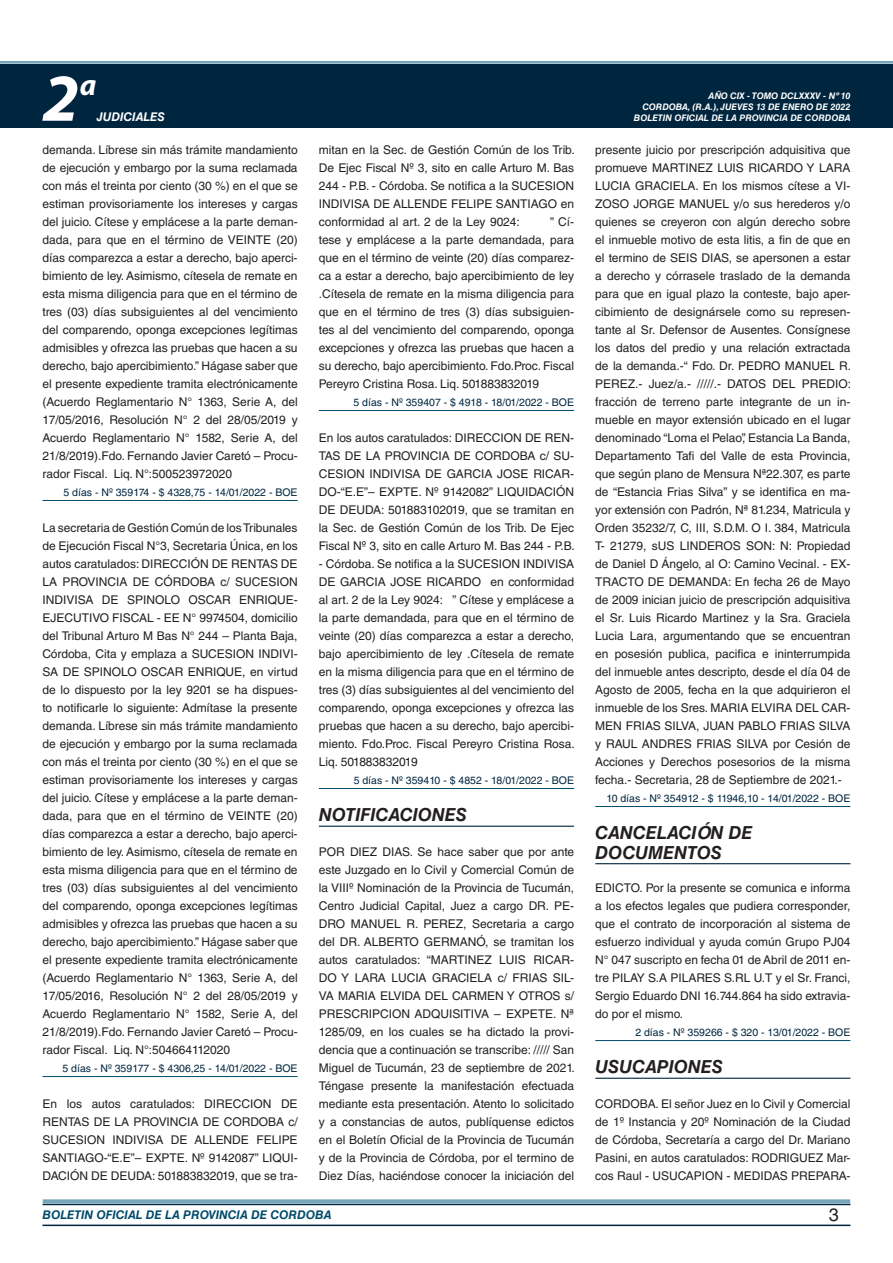
<style>
.page{position:relative;width:893px;height:1263px;background:#fff}
.page>*{position:absolute;margin:0;border:0;box-sizing:border-box;transform-origin:0 0}
.t1{font:italic 700 67.5px "Myriad Pro";color:#fff}
.t2{font:italic 700 30px "Myriad Pro";color:#fff}
.t3{font:italic 700 18px/19.5px "Helvetica LT Std";color:#231f20}
.t4{font:18px "Helvetica LT Std";color:#231f20}
.t5{font:12px/18px "Helvetica LT Std";color:#231f20;text-align:justify}
.t6{font:italic 700 12px "Helvetica LT Std";color:#004b6c}
.t7{font:italic 700 12px "Helvetica LT Std";color:#fff}
.t8{font:10.5px "Helvetica LT Std";color:#00263f}
.t9{font:italic 700 9px/10.8px "Helvetica LT Std";color:#fff;text-align:right}
</style>
<div class="page">
<div style="left:0;top:61px;width:893px;height:6px;background:#fff;opacity:.75"></div>
<div style="left:0;top:64px;width:893px;height:64px;background:#00263f"></div>
<hr style="left:43px;top:1224px;width:807px;height:2px;background:#00263f">
<div style="left:42px;top:1198px;width:809px;height:8px;background:#fff;opacity:.75"></div>
<hr style="left:43px;top:500px;width:255px;height:1px;background:#004b6c">
<hr style="left:43px;top:1076px;width:255px;height:1px;background:#004b6c">
<hr style="left:319px;top:410px;width:255px;height:1px;background:#004b6c">
<hr style="left:319px;top:788px;width:255px;height:1px;background:#004b6c">
<hr style="left:319px;top:826px;width:255px;height:1px;background:#00263f">
<hr style="left:595px;top:806px;width:255px;height:1px;background:#004b6c">
<hr style="left:595px;top:863px;width:255px;height:1px;background:#00263f">
<hr style="left:595px;top:1040px;width:255px;height:1px;background:#004b6c">
<hr style="left:595px;top:1078px;width:255px;height:1px;background:#00263f">
<h1 class="t1" style="left:43px;top:54px;width:38px">2</h1>
<h2 class="t2" style="left:80px;top:66px;width:18px">a</h2>
<p class="t9" style="left:642px;top:91px;width:210px">AÑO CIX - TOMO DCLXXXV - Nº 10<br>CORDOBA, (R.A.), JUEVES 13 DE ENERO DE 2022</p>
<p class="t7" style="left:97px;top:110px;width:70px">JUDICIALES</p>
<p class="t9" style="left:634px;top:112px;width:218px">BOLETIN OFICIAL DE LA PROVINCIA DE CORDOBA</p>
<p class="t5" style="left:43px;top:141px;width:257px">demanda. Líbrese sin más trámite mandamiento de ejecución y embargo por la suma reclamada con más el treinta por ciento (30 %) en el que se estiman provisoriamente los intereses y cargas del juicio. Cítese y emplácese a la parte deman&shy;dada, para que en el término de VEINTE (20) días comparezca a estar a derecho, bajo aperci&shy;bimiento de ley. Asimismo, cítesela de remate en esta misma diligencia para que en el término de tres (03) días subsiguientes al del vencimiento del comparendo, oponga excepciones legítimas admisibles y ofrezca las pruebas que hacen a su derecho, bajo apercibimiento.” Hágase saber que el presente expediente tramita electrónicamente (Acuerdo Reglamentario N° 1363, Serie A, del 17/05/2016, Resolución N° 2 del 28/05/2019 y Acuerdo Reglamentario N° 1582, Serie A, del 21/8/2019).Fdo. Fernando Javier Caretó – Procu&shy;rador Fiscal. Liq. N°:500523972020</p>
<p class="t8" style="left:64px;top:486px;width:236px">5 días - Nº 359174 - $ 4328,75 - 14/01/2022 - BOE</p>
<p class="t5" style="left:43px;top:519px;width:257px">La secretaria de Gestión Común de los Tribunales de Ejecución Fiscal N°3, Secretaria Única, en los autos caratulados: DIRECCIÓN DE RENTAS DE LA PROVINCIA DE CÓRDOBA c/ SUCESION INDIVISA DE SPINOLO OSCAR ENRIQUE-EJECUTIVO FISCAL - EE N° 9974504, domicilio del Tribunal Arturo M Bas N° 244 – Planta Baja, Córdoba, Cita y emplaza a SUCESION INDIVI-SA DE SPINOLO OSCAR ENRIQUE, en virtud de lo dispuesto por la ley 9201 se ha dispues&shy;to notificarle lo siguiente: Admítase la presente demanda. Líbrese sin más trámite mandamiento de ejecución y embargo por la suma reclamada con más el treinta por ciento (30 %) en el que se estiman provisoriamente los intereses y cargas del juicio. Cítese y emplácese a la parte deman&shy;dada, para que en el término de VEINTE (20) días comparezca a estar a derecho, bajo aperci&shy;bimiento de ley. Asimismo, cítesela de remate en esta misma diligencia para que en el término de tres (03) días subsiguientes al del vencimiento del comparendo, oponga excepciones legítimas admisibles y ofrezca las pruebas que hacen a su derecho, bajo apercibimiento.” Hágase saber que el presente expediente tramita electrónicamente (Acuerdo Reglamentario N° 1363, Serie A, del 17/05/2016, Resolución N° 2 del 28/05/2019 y Acuerdo Reglamentario N° 1582, Serie A, del 21/8/2019).Fdo. Fernando Javier Caretó – Procu&shy;rador Fiscal. Liq. N°:504664112020</p>
<p class="t8" style="left:63px;top:1062px;width:237px">5 días - Nº 359177 - $ 4306,25 - 14/01/2022 - BOE</p>
<p class="t5" style="left:43px;top:1095px;width:257px">En los autos caratulados: DIRECCION DE RENTAS DE LA PROVINCIA DE CORDOBA c/ SUCESION INDIVISA DE ALLENDE FELIPE SANTIAGO-“E.E”– EXPTE. Nº 9142087” LIQUI-DACIÓN DE DEUDA: 501883832019, que se tra-</p>
<p class="t5" style="left:319px;top:141px;width:257px">mitan en la Sec. de Gestión Común de los Trib.<br>De Ejec Fiscal Nº 3, sito en calle Arturo M. Bas 244 - P.B. - Córdoba. Se notifica a la SUCESION INDIVISA DE ALLENDE FELIPE SANTIAGO en conformidad al art. 2 de la Ley 9024:</p>
<p class="t5" style="left:319px;top:213px;width:257px;text-indent:231px">” Cí&shy;tese y emplácese a la parte demandada, para que en el término de veinte (20) días comparez&shy;ca a estar a derecho, bajo apercibimiento de ley .Cítesela de remate en la misma diligencia para que en el término de tres (3) días subsiguien&shy;tes al del vencimiento del comparendo, oponga excepciones y ofrezca las pruebas que hacen a su derecho, bajo apercibimiento. Fdo.Proc. Fiscal Pereyro Cristina Rosa. Liq. 501883832019</p>
<p class="t8" style="left:354px;top:396px;width:222px">5 días - Nº 359407 - $ 4918 - 18/01/2022 - BOE</p>
<p class="t5" style="left:319px;top:429px;width:257px">En los autos caratulados: DIRECCION DE REN-TAS DE LA PROVINCIA DE CORDOBA c/ SU-CESION INDIVISA DE GARCIA JOSE RICAR-DO-“E.E”– EXPTE. Nº 9142082” LIQUIDACIÓN DE DEUDA: 501883102019, que se tramitan en la Sec. de Gestión Común de los Trib. De Ejec Fiscal Nº 3, sito en calle Arturo M. Bas 244 - P.B.</p>
<p class="t5" style="left:319px;top:555px;width:257px">- Córdoba. Se notifica a la SUCESION INDIVISA DE GARCIA JOSE RICARDO en conformidad al art. 2 de la Ley 9024: ” Cítese y emplácese a la parte demandada, para que en el término de veinte (20) días comparezca a estar a derecho, bajo apercibimiento de ley .Cítesela de remate en la misma diligencia para que en el término de tres (3) días subsiguientes al del vencimiento del comparendo, oponga excepciones y ofrezca las pruebas que hacen a su derecho, bajo apercibi&shy;miento. Fdo.Proc. Fiscal Pereyro Cristina Rosa.<br>Liq. 501883832019</p>
<p class="t8" style="left:354px;top:774px;width:222px">5 días - Nº 359410 - $ 4852 - 18/01/2022 - BOE</p>
<h3 class="t3" style="left:319px;top:805px;width:149px">NOTIFICACIONES</h3>
<p class="t5" style="left:319px;top:843px;width:257px">POR DIEZ DIAS. Se hace saber que por ante este Juzgado en lo Civil y Comercial Común de la VIIIº Nominación de la Provincia de Tucumán, Centro Judicial Capital, Juez a cargo DR. PE-DRO MANUEL R. PEREZ, Secretaria a cargo del DR. ALBERTO GERMANÓ, se tramitan los autos caratulados: “MARTINEZ LUIS RICAR-DO Y LARA LUCIA GRACIELA c/ FRIAS SIL-VA MARIA ELVIDA DEL CARMEN Y OTROS s/ PRESCRIPCION ADQUISITIVA – EXPETE. Nª 1285/09, en los cuales se ha dictado la provi&shy;dencia que a continuación se transcribe: ///// San Miguel de Tucumán, 23 de septiembre de 2021.<br>Téngase presente la manifestación efectuada mediante esta presentación. Atento lo solicitado y a constancias de autos, publíquense edictos en el Boletín Oficial de la Provincia de Tucumán y de la Provincia de Córdoba, por el termino de Diez Días, haciéndose conocer la iniciación del</p>
<p class="t5" style="left:595px;top:141px;width:257px">presente juicio por prescripción adquisitiva que promueve MARTINEZ LUIS RICARDO Y LARA LUCIA GRACIELA. En los mismos cítese a VI-ZOSO JORGE MANUEL y/o sus herederos y/o quienes se creyeron con algún derecho sobre el inmueble motivo de esta litis, a fin de que en el termino de SEIS DIAS, se apersonen a estar a derecho y córrasele traslado de la demanda para que en igual plazo la conteste, bajo aper&shy;cibimiento de designársele como su represen&shy;tante al Sr. Defensor de Ausentes. Consígnese los datos del predio y una relación extractada de la demanda.-“ Fdo. Dr. PEDRO MANUEL R.<br>PEREZ.- Juez/a.- /////.- DATOS DEL PREDIO: fracción de terreno parte integrante de un in&shy;mueble en mayor extensión ubicado en el lugar denominado “Loma el Pelao”, Estancia La Banda, Departamento Tafi del Valle de esta Provincia, que según plano de Mensura Nª22.307, es parte de “Estancia Frias Silva” y se identifica en ma&shy;yor extensión con Padrón, Nª 81.234, Matricula y Orden 35232/7, C, III, S.D.M. O I. 384, Matricula T- 21279, sUS LINDEROS SON: N: Propiedad de Daniel D Ángelo, al O: Camino Vecinal. - EX-TRACTO DE DEMANDA: En fecha 26 de Mayo de 2009 inician juicio de prescripción adquisitiva el Sr. Luis Ricardo Martinez y la Sra. Graciela Lucia Lara, argumentando que se encuentran en posesión publica, pacifica e ininterrumpida del inmueble antes descripto, desde el día 04 de Agosto de 2005, fecha en la que adquirieron el inmueble de los Sres. MARIA ELVIRA DEL CAR-MEN FRIAS SILVA, JUAN PABLO FRIAS SILVA y RAUL ANDRES FRIAS SILVA por Cesión de Acciones y Derechos posesorios de la misma fecha.- Secretaria, 28 de Septiembre de 2021.-</p>
<p class="t8" style="left:606px;top:792px;width:245px">10 días - Nº 354912 - $ 11946,10 - 14/01/2022 - BOE</p>
<h3 class="t3" style="left:595px;top:823px;width:159px">CANCELACIÓN DE<br>DOCUMENTOS</h3>
<p class="t5" style="left:595px;top:879px;width:257px">EDICTO. Por la presente se comunica e informa a los efectos legales que pudiera corresponder, que el contrato de incorporación al sistema de esfuerzo individual y ayuda común Grupo PJ04<br>N° 047 suscripto en fecha 01 de Abril de 2011 en&shy;tre PILAY S.A PILARES S.RL U.T y el Sr. Franci, Sergio Eduardo DNI 16.744.864 ha sido extravia&shy;do por el mismo.</p>
<p class="t8" style="left:635px;top:1026px;width:217px">2 días - Nº 359266 - $ 320 - 13/01/2022 - BOE</p>
<h3 class="t3" style="left:595px;top:1057px;width:129px">USUCAPIONES</h3>
<p class="t5" style="left:595px;top:1095px;width:257px">CORDOBA. El señor Juez en lo Civil y Comercial de 1º Instancia y 20º Nominación de la Ciudad de Córdoba, Secretaría a cargo del Dr. Mariano Pasini, en autos caratulados: RODRIGUEZ Mar&shy;cos Raul - USUCAPION - MEDIDAS PREPARA-</p>
<p class="t6" style="left:43px;top:1208px;width:290px">BOLETIN OFICIAL DE LA PROVINCIA DE CORDOBA</p>
<h3 class="t4" style="left:829px;top:1204px;width:12px">3</h3>
</div>
